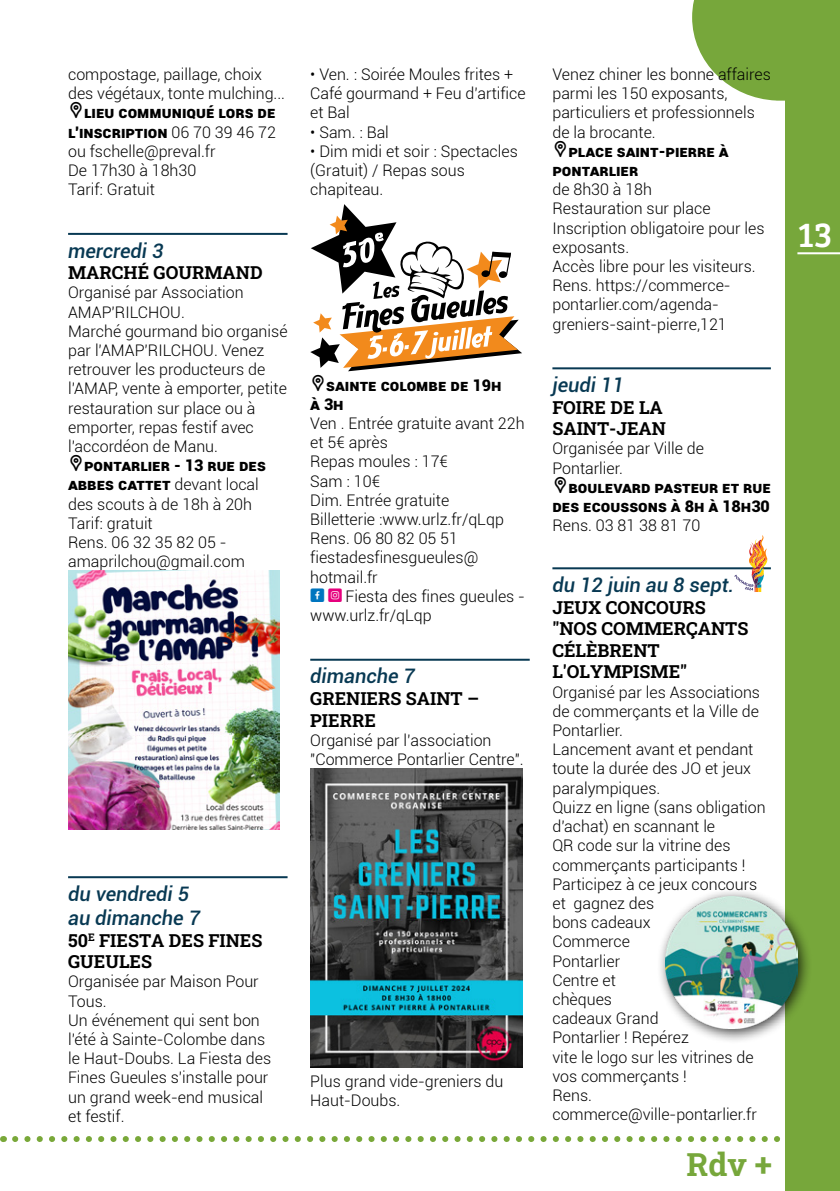
<style>
.page{position:relative;width:840px;height:1191px;background:#fff}
.page>*{position:absolute;margin:0;border:0;box-sizing:border-box;transform-origin:0 0}
.t1{font:36px "Bree Serif";color:#fff}
.t2{font:32px "Roboto Slab";color:#77a73b}
.t3{font:italic 500 20px/24px "Roboto";color:#083953}
.t4{font:18px/21.6px "Roboto Slab";color:#000}
.t5{font:300 16px/19.2px "Roboto";color:#000}
.t6{font:900 16px/19.2px "Roboto";color:#000}
.s1{font-weight:900}
.s2{font-family:"Social Shapes";font-weight:400;font-size:12px;color:#0075bf}
.s3{font-family:"Social Shapes";font-weight:400;font-size:12px;color:#e6007d}
</style>
<div class="page">
<svg style="left:15px;top:1136px;width:765px;height:6px"></svg>
<div style="left:784px;top:0;width:55px;height:1191px;background:#77a73b"></div>
<svg style="left:692px;top:0;width:93px;height:101px"></svg>
<hr style="left:797px;top:252px;width:42px;height:2px;background:#fff">
<hr style="left:68px;top:233px;width:219px;height:2px;background:#083953">
<hr style="left:68px;top:876px;width:219px;height:2px;background:#083953">
<img style="left:68px;top:570px;width:212px;height:259px">
<hr style="left:310px;top:658px;width:219px;height:2px;background:#083953">
<img style="left:310px;top:768px;width:212px;height:299px">
<hr style="left:552px;top:367px;width:218px;height:2px;background:#083953">
<hr style="left:552px;top:567px;width:218px;height:2px;background:#083953">
<svg style="left:733px;top:535px;width:34px;height:57px"></svg>
<div style="left:656px;top:888px;width:156px;height:155px;background:#000;opacity:.75"></div>
<img style="left:664px;top:896px;width:133px;height:132px">
<svg style="left:310px;top:204px;width:212px;height:168px"></svg>
<p class="t5" style="left:68px;top:64px;width:218px">compostage, paillage, choix des végétaux, tonte mulching...</p>
<p class="t5" style="left:68px;top:102px;width:209px;text-indent:16px"><span class="s1">Lieu communiqué lors de l'inscription</span> 06 70 39 46 72 ou fschelle@preval.fr<br>De 17h30 à 18h30<br>Tarif: Gratuit</p>
<p class="t3" style="left:68px;top:238px;width:97px">mercredi 3</p>
<p class="t4" style="left:68px;top:261px;width:196px">MARCHÉ GOURMAND</p>
<p class="t5" style="left:68px;top:282px;width:221px">Organisé par Association<br>AMAP'RILCHOU.<br>Marché gourmand bio organisé par l'AMAP'RILCHOU. Venez retrouver les producteurs de l'AMAP, vente à emporter, petite restauration sur place ou à emporter, repas festif avec l'accordéon de Manu.</p>
<p class="t5" style="left:68px;top:455px;width:199px;text-indent:16px"><span class="s1">Pontarlier - 13 rue des<br>Abbes Cattet</span> devant local des scouts à de 18h à 20h<br>Tarif: gratuit<br>Rens. 06 32 35 82 05 - amaprilchou@gmail.com</p>
<p class="t5" style="left:310px;top:64px;width:217px">• Ven. : Soirée Moules frites +<br>Café gourmand + Feu d'artifice et Bal</p>
<p class="t5" style="left:310px;top:122px;width:80px">• Sam. : Bal</p>
<p class="t5" style="left:310px;top:141px;width:209px">• Dim midi et soir : Spectacles (Gratuit) / Repas sous chapiteau.</p>
<p class="t6" style="left:310px;top:374px;width:193px;text-indent:16px">Sainte Colombe de 19h à 3h</p>
<p class="t5" style="left:310px;top:413px;width:216px">Ven . Entrée gratuite avant 22h et 5€ après<br>Repas moules : 17€<br>Sam : 10€<br>Dim. Entrée gratuite<br>Billetterie :www.urlz.fr/qLqp<br>Rens. 06 80 82 05 51 fiestadesfinesgueules@ hotmail.fr<br><span class="s2">F</span> <span class="s3">d</span> Fiesta des fines gueules - www.urlz.fr/qLqp</p>
<p class="t3" style="left:310px;top:663px;width:106px">dimanche 7</p>
<p class="t4" style="left:310px;top:687px;width:170px">GRENIERS SAINT –<br>PIERRE</p>
<p class="t5" style="left:310px;top:730px;width:215px">Organisé par l’association "Commerce Pontarlier Centre".</p>
<p class="t3" style="left:68px;top:881px;width:133px">du vendredi 5 au dimanche 7</p>
<p class="t4" style="left:68px;top:928px;width:196px">50<sup>E</sup> FIESTA DES FINES<br>GUEULES</p>
<p class="t5" style="left:68px;top:971px;width:204px">Organisée par Maison Pour<br>Tous.<br>Un événement qui sent bon l'été à Sainte-Colombe dans le Haut-Doubs. La Fiesta des<br>Fines Gueules s'installe pour un grand week-end musical et festif.</p>
<p class="t5" style="left:310px;top:1071px;width:194px">Plus grand vide-greniers du<br>Haut-Doubs.</p>
<p class="t5" style="left:552px;top:64px;width:220px">Venez chiner les bonne affaires parmi les 150 exposants, particuliers et professionnels de la brocante.</p>
<p class="t6" style="left:552px;top:141px;width:178px;text-indent:16px">Place Saint-Pierre à<br>Pontarlier</p>
<p class="t5" style="left:552px;top:179px;width:213px">de 8h30 à 18h<br>Restauration sur place<br>Inscription obligatoire pour les exposants.<br>Accès libre pour les visiteurs.<br>Rens. https://commerce&shy;pontarlier.com/agenda&shy;greniers-saint-pierre,121</p>
<p class="t3" style="left:552px;top:372px;width:73px">jeudi 11</p>
<p class="t4" style="left:552px;top:396px;width:115px">FOIRE DE LA<br>SAINT-JEAN</p>
<p class="t5" style="left:552px;top:438px;width:153px">Organisée par Ville de<br>Pontarlier.</p>
<p class="t6" style="left:552px;top:477px;width:220px;text-align:right">Boulevard Pasteur et rue des Ecoussons à 8h à 18h30</p>
<p class="t5" style="left:552px;top:515px;width:149px">Rens. 03 81 38 81 70</p>
<p class="t3" style="left:552px;top:572px;width:183px">du 12 juin au 8 sept.</p>
<p class="t4" style="left:552px;top:596px;width:197px">JEUX CONCOURS "NOS COMMERÇANTS<br>CÉLÈBRENT<br>L'OLYMPISME"</p>
<p class="t5" style="left:552px;top:682px;width:215px">Organisé par les Associations de commerçants et la Ville de<br>Pontarlier.<br>Lancement avant et pendant toute la durée des JO et jeux paralympiques.<br>Quizz en ligne (sans obligation d'achat) en scannant le<br>QR code sur la vitrine des commerçants participants !<br>Participez à ce jeux concours et gagnez des<br>bons cadeaux<br>Commerce<br>Pontarlier<br>Centre et<br>chèques<br>cadeaux Grand<br>Pontarlier ! Repérez<br>vite le logo sur les vitrines de vos commerçants !<br>Rens. commerce@ville-pontarlier.fr</p>
<h2 class="t2" style="left:686px;top:1142px;width:87px">Rdv +</h2>
<h1 class="t1" style="left:797px;top:208px;width:37px">13</h1>
</div>
